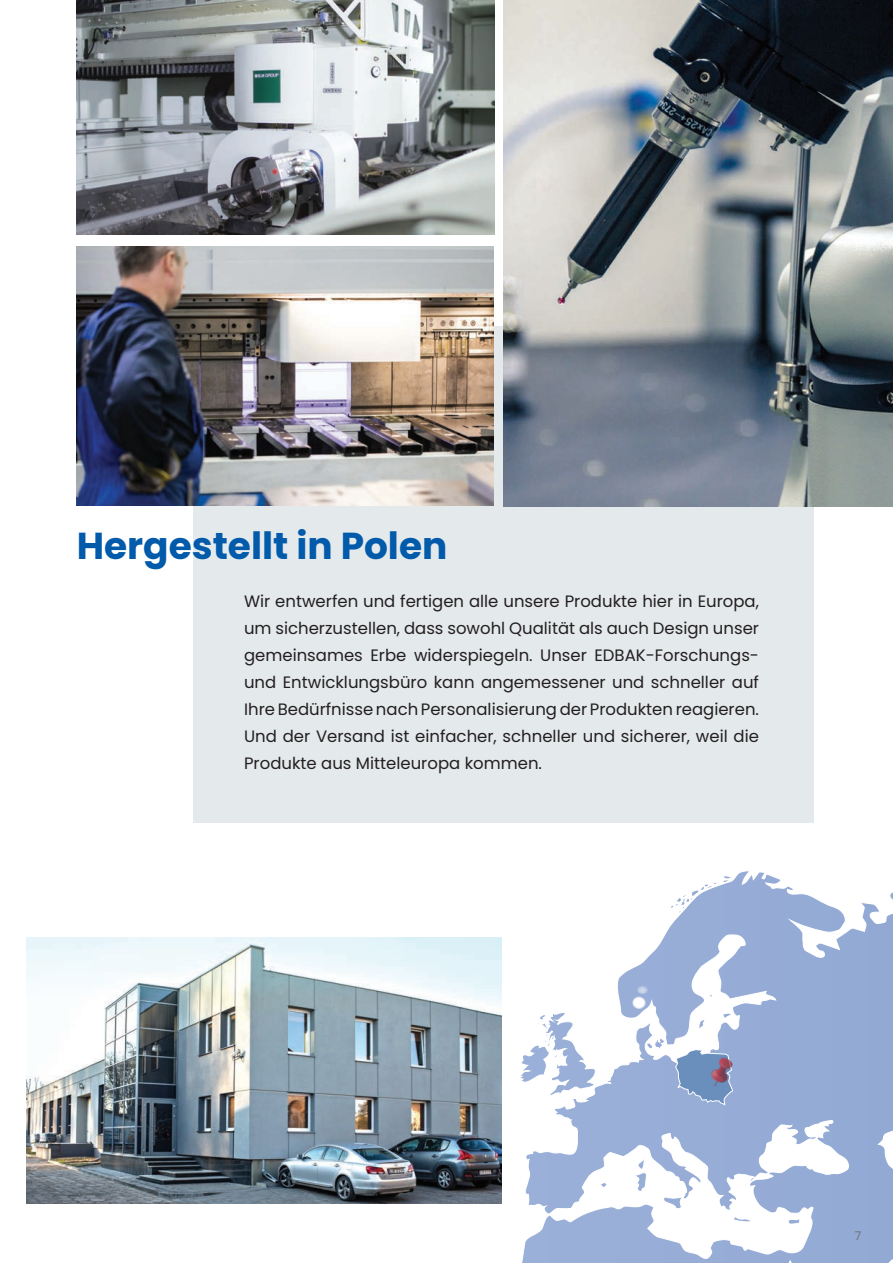
<style>
.page{position:relative;width:893px;height:1263px;background:#fff}
.page>*{position:absolute;margin:0;border:0;box-sizing:border-box;transform-origin:0 0}
.t1{font:700 37.5px "Poppins";color:#015aaa}
.t2{font:16.5px/27px "Poppins";color:#231f20;text-align:justify}
.t3{font:12px "Poppins";color:#727477}
</style>
<div class="page">
<div style="left:193px;top:326px;width:620px;height:497px;background:#e4e9eb"></div>
<img style="left:77px;top:0;width:417px;height:235px">
<svg style="left:501px;top:796px;width:392px;height:467px"></svg>
<svg style="left:675px;top:1049px;width:58px;height:57px"></svg>
<div style="left:632px;top:996px;width:14px;height:13px;background:#fff;border-radius:50%"></div>
<div style="left:631px;top:995px;width:16px;height:15px;border:2px solid #fff;border-radius:50%"></div>
<div style="left:638px;top:987px;width:9px;height:6px;background:#ccd7eb;border-radius:50%"></div>
<div style="left:637px;top:986px;width:11px;height:8px;border:2px solid #fff;border-radius:50%"></div>
<img style="left:695px;top:1055px;width:52px;height:32px">
<img style="left:77px;top:247px;width:417px;height:259px">
<img style="left:503px;top:0;width:390px;height:506px">
<img style="left:26px;top:937px;width:475px;height:267px">
<h1 class="t1" style="left:77px;top:524px;width:372px">Hergestellt in Polen</h1>
<p class="t2" style="left:244px;top:588px;width:516px">Wir entwerfen und fertigen alle unsere Produkte hier in Europa, um sicherzustellen, dass sowohl Qualität als auch Design unser gemeinsames Erbe widerspiegeln. Unser EDBAK-Forschungs&shy;und Entwicklungsbüro kann angemessener und schneller auf Ihre Bedürfnisse nach Personalisierung der Produkten reagieren.<br>Und der Versand ist einfacher, schneller und sicherer, weil die Produkte aus Mitteleuropa kommen.</p>
<p class="t3" style="left:855px;top:1228px;width:8px">7</p>
</div>
